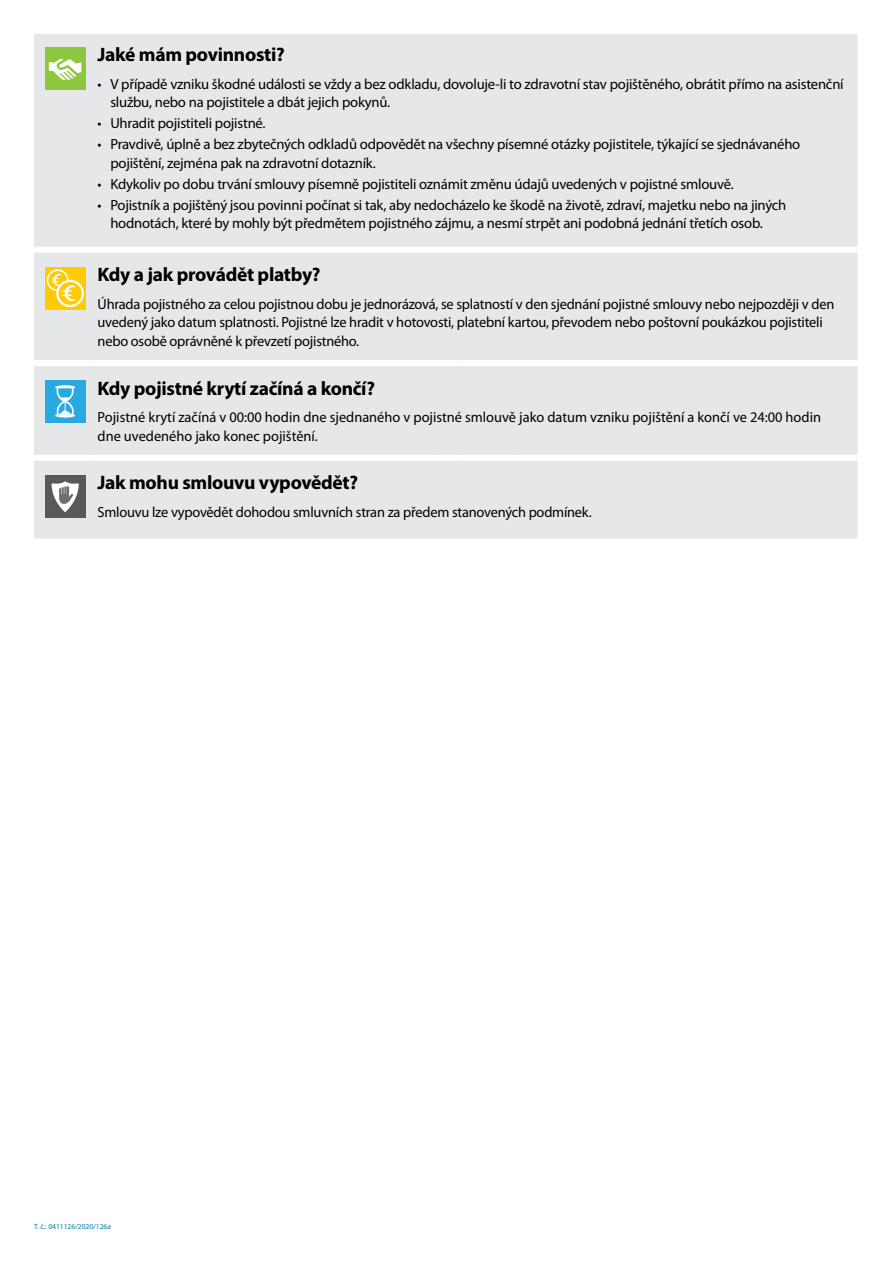
<style>
.page{position:relative;width:893px;height:1263px;background:#fff}
.page>*{position:absolute;margin:0;border:0;box-sizing:border-box;transform-origin:0 0}
.Cover_subhead{font:700 19.5px "Myriad Pro";letter-spacing:-.015em;color:#000}
.Main_obligations_bul{font:14.7px/18.8px "Myriad Pro";letter-spacing:-.015em;color:#000}
.Covered_bullets{font:14.7px/18.8px "Myriad Pro";letter-spacing:-.015em;color:#000}
.t1{font:7.5px "Myriad Pro";color:#007ea4}
</style>
<div class="page">
<div style="left:34px;top:34px;width:824px;height:505px;background:#e6e7e8"></div>
<div style="left:93px;top:247px;width:340px;height:6px;background:#fff"></div>
<div style="left:433px;top:247px;width:26px;height:6px;background:#fff"></div>
<div style="left:459px;top:247px;width:59px;height:6px;background:#fff"></div>
<div style="left:518px;top:247px;width:340px;height:6px;background:#fff"></div>
<div style="left:93px;top:360px;width:340px;height:6px;background:#fff"></div>
<div style="left:433px;top:360px;width:26px;height:6px;background:#fff"></div>
<div style="left:459px;top:360px;width:59px;height:6px;background:#fff"></div>
<div style="left:518px;top:360px;width:340px;height:6px;background:#fff"></div>
<div style="left:93px;top:455px;width:340px;height:6px;background:#fff"></div>
<div style="left:433px;top:455px;width:26px;height:6px;background:#fff"></div>
<div style="left:459px;top:455px;width:59px;height:6px;background:#fff"></div>
<div style="left:518px;top:455px;width:340px;height:6px;background:#fff"></div>
<div style="left:34px;top:247px;width:59px;height:6px;background:#fff"></div>
<div style="left:34px;top:360px;width:59px;height:6px;background:#fff"></div>
<div style="left:34px;top:455px;width:59px;height:6px;background:#fff"></div>
<div style="left:45px;top:47px;width:41px;height:42px;background:#8dc63f"></div>
<svg style="left:49px;top:58px;width:33px;height:22px"></svg>
<div style="left:45px;top:267px;width:41px;height:42px;background:#ffcb05"></div>
<div style="left:47px;top:269px;width:22px;height:22px;border:2px solid #fff;border-radius:50%"></div>
<svg style="left:57px;top:281px;width:26px;height:25px"></svg>
<div style="left:56px;top:280px;width:28px;height:27px;border:2px solid #fff;border-radius:50%"></div>
<svg style="left:51px;top:273px;width:25px;height:29px"></svg>
<div style="left:45px;top:380px;width:41px;height:43px;background:#28aae1"></div>
<svg style="left:55px;top:385px;width:20px;height:33px"></svg>
<div style="left:45px;top:475px;width:41px;height:42px;background:#58595b"></div>
<svg style="left:52px;top:481px;width:27px;height:31px"></svg>
<p class="Cover_subhead" style="left:98px;top:42px;width:189px">Jaké mám povinnosti?</p>
<p class="Main_obligations_bul" style="left:110px;top:74px;width:735px;text-indent:-13px">• V případě vzniku škodné události se vždy a bez odkladu, dovoluje-li to zdravotní stav pojištěného, obrátit přímo na asistenční službu, nebo na pojistitele a dbát jejich pokynů.</p>
<p class="Main_obligations_bul" style="left:98px;top:114px;width:170px">• Uhradit pojistiteli pojistné.</p>
<p class="Main_obligations_bul" style="left:110px;top:135px;width:691px;text-indent:-13px">• Pravdivě, úplně a bez zbytečných odkladů odpovědět na všechny písemné otázky pojistitele, týkající se sjednávaného pojištění, zejména pak na zdravotní dotazník.</p>
<p class="Main_obligations_bul" style="left:98px;top:174px;width:638px">• Kdykoliv po dobu trvání smlouvy písemně pojistiteli oznámit změnu údajů uvedených v pojistné smlouvě.</p>
<p class="Main_obligations_bul" style="left:110px;top:195px;width:678px;text-indent:-13px">• Pojistník a pojištěný jsou povinni počínat si tak, aby nedocházelo ke škodě na životě, zdraví, majetku nebo na jiných hodnotách, které by mohly být předmětem pojistného zájmu, a nesmí strpět ani podobná jednání třetích osob.</p>
<p class="Cover_subhead" style="left:98px;top:262px;width:224px">Kdy a jak provádět platby?</p>
<p class="Covered_bullets" style="left:98px;top:294px;width:738px">Úhrada pojistného za celou pojistnou dobu je jednorázová, se splatností v den sjednání pojistné smlouvy nebo nejpozději v den uvedený jako datum splatnosti. Pojistné lze hradit v hotovosti, platební kartou, převodem nebo poštovní poukázkou pojistiteli nebo osobě oprávněné k převzetí pojistného.</p>
<p class="Cover_subhead" style="left:98px;top:375px;width:279px">Kdy pojistné krytí začíná a končí?</p>
<p class="Covered_bullets" style="left:98px;top:407px;width:725px">Pojistné krytí začíná v 00:00 hodin dne sjednaného v pojistné smlouvě jako datum vzniku pojištění a končí ve 24:00 hodin dne uvedeného jako konec pojištění.</p>
<p class="Cover_subhead" style="left:98px;top:470px;width:262px">Jak mohu smlouvu vypovědět?</p>
<p class="Covered_bullets" style="left:98px;top:502px;width:496px">Smlouvu lze vypovědět dohodou smluvních stran za předem stanovených podmínek.</p>
<p class="t1" style="left:34px;top:1222px;width:79px">T. č.: 0411126/2020/126a</p>
</div>
